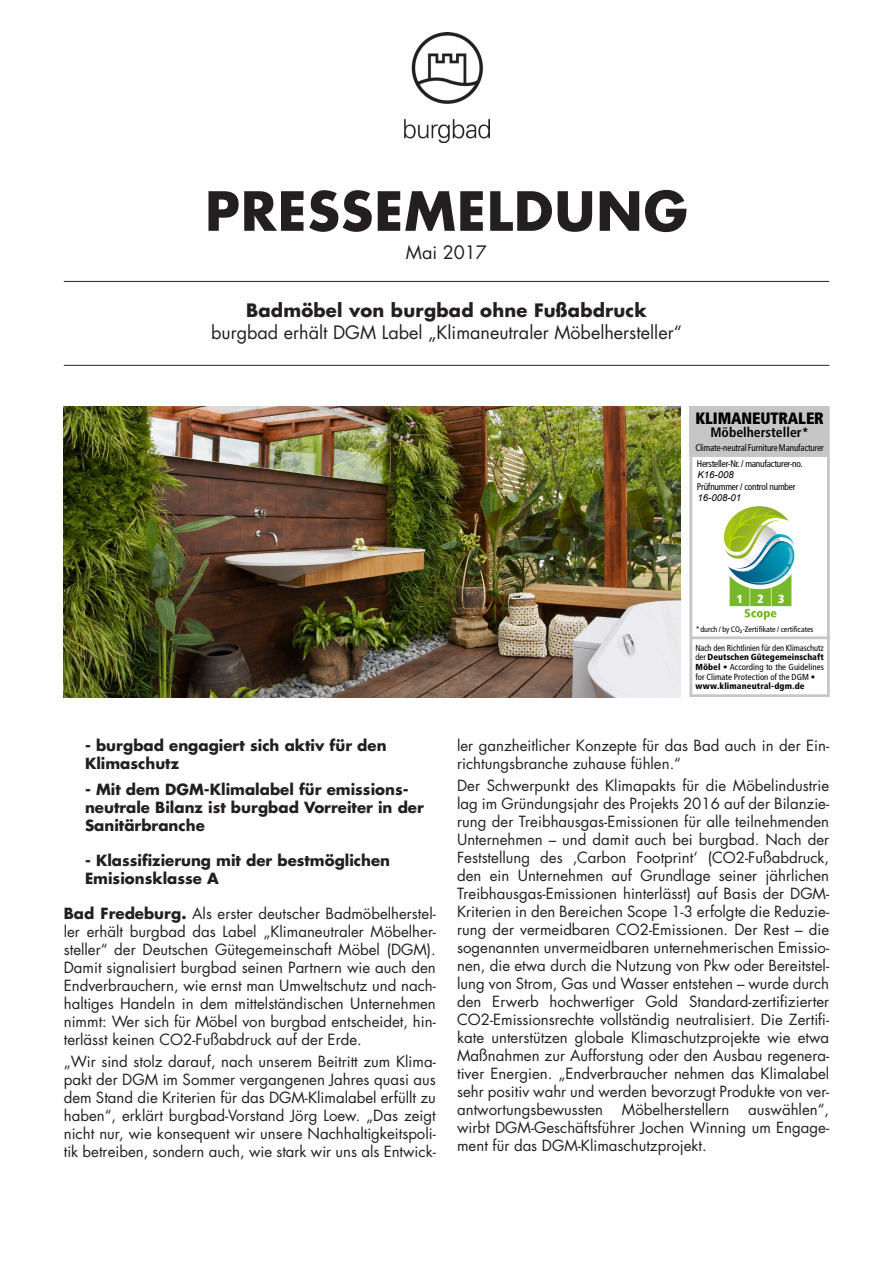
<style>
.page{position:relative;width:893px;height:1263px;background:#fff}
.page>*{position:absolute;margin:0;border:0;box-sizing:border-box;transform-origin:0 0}
.t1{font:700 52.5px "Futura Std";letter-spacing:.02em;color:#231f20}
.sub{font:18px "Futura Std";color:#231f20}
.t2{font:700 18px "Futura Std";letter-spacing:.01em;color:#231f20}
.t3{font:900 condensed 16.35px "Frutiger LT Std";letter-spacing:-.005em;color:#000;scale:.95 1}
.fließtext{font:15px/18px "Futura Std";color:#231f20;text-align:justify}
.bullet_point{font:700 15px/18px "Futura Std";color:#231f20}
.t4{font:700 condensed 13.65px "Frutiger LT Std";color:#000}
.t5{font:900 condensed 11.7px "Frutiger LT Std";color:#fff}
.t6{font:condensed 9.6px "Frutiger LT Std";letter-spacing:-.025em;color:#000}
.t7{font:condensed 9.6px "Frutiger LT Std";letter-spacing:-.025em;color:#000;scale:.93 1}
.t8{font:italic 9.6px "Arial";color:#000}
.t9{font:condensed 8.7px/9.6px "Frutiger LT Std";color:#000;scale:.96 1}
.t10{font:condensed 7.95px "Frutiger LT Std";letter-spacing:-.005em;color:#000}
.s1{font-weight:900}
.s2{font-weight:700}
</style>
<div class="page">
<img style="left:404px;top:33px;width:85px;height:109px">
<hr style="left:64px;top:281px;width:765px;height:1px;background:#231f20">
<hr style="left:64px;top:365px;width:765px;height:1px;background:#231f20">
<img style="left:64px;top:406px;width:616px;height:291px">
<div style="left:689px;top:406px;width:140px;height:50px;background:#c6c6c6"></div>
<div style="left:689px;top:406px;width:140px;height:291px;border:3px solid #c6c6c6"></div>
<hr style="left:690px;top:636px;width:139px;height:3px;background:#c6c6c6">
<svg style="left:723px;top:506px;width:72px;height:114px"></svg>
<p class="t1" style="left:205px;top:176px;width:484px">PRESSEMELDUNG</p>
<p class="sub" style="left:406px;top:241px;width:83px">Mai 2017</p>
<p class="t2" style="left:246px;top:298px;width:402px">Badmöbel von burgbad ohne Fußabdruck</p>
<p class="sub" style="left:211px;top:321px;width:472px">burgbad erhält DGM Label „Klimaneutraler Möbelhersteller“</p>
<p class="t3" style="left:695px;top:409px;width:137px">KLIMANEUTRALER</p>
<p class="t4" style="left:710px;top:424px;width:100px">Möbelhersteller*</p>
<p class="t7" style="left:695px;top:442px;width:140px">Climate-neutral Furniture Manufacturer</p>
<p class="t6" style="left:697px;top:458px;width:107px">Hersteller-Nr. / manufacturer-no.</p>
<p class="t6" style="left:697px;top:481px;width:100px">Prüfnummer / control number</p>
<p class="t8" style="left:697px;top:468px;width:38px">K16-008</p>
<p class="t8" style="left:697px;top:492px;width:45px">16-008-01</p>
<p class="t5" style="left:737px;top:592px;width:49px">123</p>
<p class="t10" style="left:696px;top:625px;width:119px">* durch / by CO<sub>2</sub>-Zertifikate / certificates</p>
<p class="t9" style="left:695px;top:643px;width:135px">Nach den Richtlinien für den Klimaschutz der <span class="s1">Deutschen Gütegemeinschaft Möbel</span> • According to the Guidelines for Climate Protection of the DGM • <span class="s1">www.klimaneutral-dgm.de</span></p>
<p class="bullet_point" style="left:85px;top:736px;width:303px">- burgbad engagiert sich aktiv für den<br>Klimaschutz</p>
<p class="bullet_point" style="left:85px;top:780px;width:340px">- Mit dem DGM-Klimalabel für emissions&shy;neutrale Bilanz ist burgbad Vorreiter in der<br>Sanitärbranche</p>
<p class="bullet_point" style="left:85px;top:851px;width:307px">- Klassifizierung mit der bestmöglichen<br>Emisionsklasse A</p>
<p class="fließtext" style="left:64px;top:905px;width:374px"><span class="s2">Bad Fredeburg.</span> Als erster deutscher Badmöbelherstel&shy;ler erhält burgbad das Label „Klimaneutraler Möbelher&shy;steller“ der Deutschen Gütegemeinschaft Möbel (DGM).<br>Damit signalisiert burgbad seinen Partnern wie auch den Endverbrauchern, wie ernst man Umweltschutz und nach&shy;haltiges Handeln in dem mittelständischen Unternehmen nimmt: Wer sich für Möbel von burgbad entscheidet, hin&shy;terlässt keinen CO2-Fußabdruck auf der Erde.</p>
<p class="fließtext" style="left:64px;top:1053px;width:374px">„Wir sind stolz darauf, nach unserem Beitritt zum Klima&shy;pakt der DGM im Sommer vergangenen Jahres quasi aus dem Stand die Kriterien für das DGM-Klimalabel erfüllt zu haben“, erklärt burgbad-Vorstand Jörg Loew. „Das zeigt nicht nur, wie konsequent wir unsere Nachhaltigkeitspoli&shy;tik betreiben, sondern auch, wie stark wir uns als Entwick-</p>
<p class="fließtext" style="left:457px;top:736px;width:374px">ler ganzheitlicher Konzepte für das Bad auch in der Ein&shy;richtungsbranche zuhause fühlen.“</p>
<p class="fließtext" style="left:457px;top:776px;width:374px">Der Schwerpunkt des Klimapakts für die Möbelindustrie lag im Gründungsjahr des Projekts 2016 auf der Bilanzie&shy;rung der Treibhausgas-Emissionen für alle teilnehmenden Unternehmen – und damit auch bei burgbad. Nach der Feststellung des ‚Carbon Footprint‘ (CO2-Fußabdruck, den ein Unternehmen auf Grundlage seiner jährlichen Treibhausgas-Emissionen hinterlässt) auf Basis der DGM-Kriterien in den Bereichen Scope 1-3 erfolgte die Reduzie&shy;rung der vermeidbaren CO2-Emissionen. Der Rest – die sogenannten unvermeidbaren unternehmerischen Emissio&shy;nen, die etwa durch die Nutzung von Pkw oder Bereitstel&shy;lung von Strom, Gas und Wasser entstehen – wurde durch den Erwerb hochwertiger Gold Standard-zertifizierter CO2-Emissionsrechte vollständig neutralisiert. Die Zertifi&shy;kate unterstützen globale Klimaschutzprojekte wie etwa Maßnahmen zur Aufforstung oder den Ausbau regenera&shy;tiver Energien. „Endverbraucher nehmen das Klimalabel sehr positiv wahr und werden bevorzugt Produkte von ver&shy;antwortungsbewussten</p>
<p class="fließtext" style="left:457px;top:1100px;width:374px;text-indent:291px">auswählen“, wirbt DGM-Geschäftsführer Jochen Winning um Engage&shy;ment für das DGM-Klimaschutzprojekt.</p>
<p class="fließtext" style="left:622px;top:1100px;width:109px">Möbelherstellern</p>
</div>
